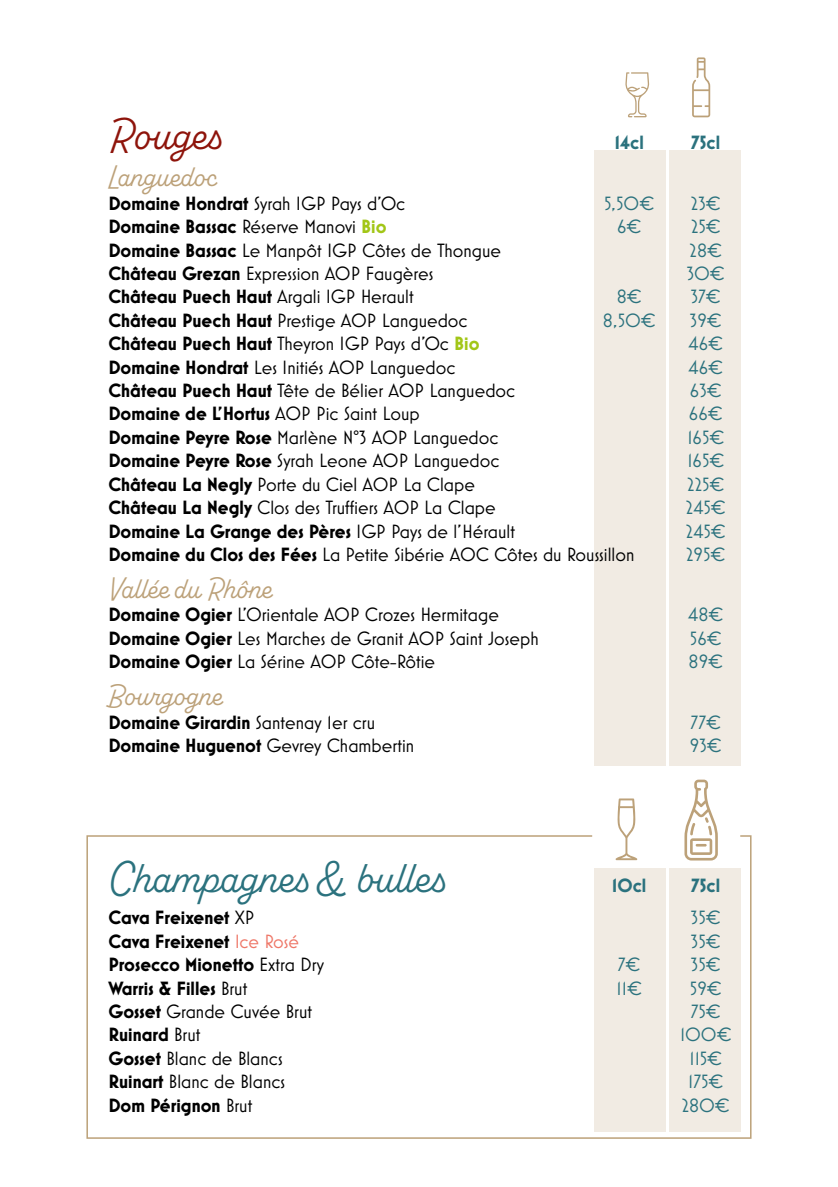
<style>
.page{position:relative;width:838px;height:1187px;background:#fff}
.page>*{position:absolute;margin:0;border:0;box-sizing:border-box;transform-origin:0 0}
.t1{font:45px "Alkaline";color:#2b727e}
.t2{font:45px "Alkaline";color:#8e140b}
.t3{font:30px "Alkaline";color:#bca179}
.t4{font:19.5px "Mostra Nuova";color:#000}
.t5{font:700 19.5px "Mostra Nuova";color:#000}
.t6{font:19.5px "Mostra Nuova";color:#2b727e}
.t7{font:700 19.5px "Mostra Nuova";color:#2b727e}
.s1{font-weight:700}
.s2{font-weight:400}
.s3{color:#a2c617}
.s4{font-weight:700;color:#a2c617}
.s5{font-weight:400;color:#ee7768}
</style>
<div class="page">
<svg style="left:625px;top:72px;width:24px;height:45px"></svg>
<svg style="left:692px;top:57px;width:18px;height:60px"></svg>
<div style="left:593px;top:150px;width:72px;height:615px;background:#f1ebe3"></div>
<div style="left:669px;top:150px;width:72px;height:615px;background:#f1ebe3"></div>
<svg style="left:684px;top:779px;width:34px;height:55px"></svg>
<svg style="left:617px;top:798px;width:19px;height:36px"></svg>
<svg style="left:86px;top:834px;width:666px;height:305px"></svg>
<h1 class="t2" style="left:108px;top:108px;width:114px">Rouges</h1>
<p class="t7" style="left:614px;top:131px;width:31px">14cl</p>
<p class="t7" style="left:691px;top:131px;width:31px">75cl</p>
<h2 class="t3" style="left:108px;top:159px;width:109px">Languedoc</h2>
<p class="t4" style="left:108px;top:192px;width:298px"><span class="s1">Domaine Hondrat</span> Syrah IGP Pays d’Oc</p>
<p class="t6" style="left:604px;top:192px;width:51px">5,50€</p>
<p class="t6" style="left:691px;top:192px;width:31px">23€</p>
<p class="t5" style="left:108px;top:215px;width:280px">Domaine Bassac <span class="s2">Réserve Manovi</span> <span class="s3">Bio</span></p>
<p class="t6" style="left:617px;top:215px;width:26px">6€</p>
<p class="t6" style="left:691px;top:215px;width:31px">25€</p>
<p class="t4" style="left:108px;top:239px;width:394px"><span class="s1">Domaine Bassac</span> Le Manpôt IGP Côtes de Thongue</p>
<p class="t6" style="left:689px;top:239px;width:34px">28€</p>
<p class="t4" style="left:108px;top:262px;width:326px"><span class="s1">Château Grezan</span> Expression AOP Faugères</p>
<p class="t6" style="left:687px;top:262px;width:39px">30€</p>
<p class="t5" style="left:108px;top:285px;width:307px">Château Puech Haut <span class="s2">Argali IGP Herault</span></p>
<p class="t6" style="left:617px;top:285px;width:26px">8€</p>
<p class="t6" style="left:691px;top:285px;width:31px">37€</p>
<p class="t4" style="left:108px;top:309px;width:361px"><span class="s1">Château Puech Haut</span> Prestige AOP Languedoc</p>
<p class="t6" style="left:603px;top:309px;width:54px">8,50€</p>
<p class="t6" style="left:690px;top:309px;width:33px">39€</p>
<p class="t4" style="left:108px;top:332px;width:372px"><span class="s1">Château Puech Haut</span> Theyron IGP Pays d’Oc <span class="s4">Bio</span></p>
<p class="t6" style="left:688px;top:332px;width:36px">46€</p>
<p class="t4" style="left:108px;top:356px;width:348px"><span class="s1">Domaine Hondrat</span> Les Initiés AOP Languedoc</p>
<p class="t6" style="left:688px;top:356px;width:36px">46€</p>
<p class="t4" style="left:108px;top:379px;width:408px"><span class="s1">Château Puech Haut</span> Tête de Bélier AOP Languedoc</p>
<p class="t6" style="left:690px;top:379px;width:33px">63€</p>
<p class="t5" style="left:108px;top:402px;width:313px">Domaine de L’Hortus <span class="s2">AOP Pic Saint Loup</span></p>
<p class="t6" style="left:689px;top:402px;width:35px">66€</p>
<p class="t4" style="left:108px;top:426px;width:392px"><span class="s1">Domaine Peyre Rose</span> Marlène N°3 AOP Languedoc</p>
<p class="t6" style="left:687px;top:426px;width:38px">165€</p>
<p class="t4" style="left:108px;top:449px;width:392px"><span class="s1">Domaine Peyre Rose</span> Syrah Leone AOP Languedoc</p>
<p class="t6" style="left:687px;top:449px;width:38px">165€</p>
<p class="t4" style="left:108px;top:473px;width:368px"><span class="s1">Château La Negly</span> Porte du Ciel AOP La Clape</p>
<p class="t6" style="left:687px;top:473px;width:38px">225€</p>
<p class="t4" style="left:108px;top:496px;width:389px"><span class="s1">Château La Negly</span> Clos des Truffiers AOP La Clape</p>
<p class="t6" style="left:686px;top:496px;width:41px">245€</p>
<p class="t5" style="left:108px;top:519px;width:408px">Domaine La Grange des Pères <span class="s2">IGP Pays de l’Hérault</span></p>
<p class="t6" style="left:686px;top:519px;width:41px">245€</p>
<p class="t4" style="left:108px;top:543px;width:527px"><span class="s1">Domaine du Clos des Fées</span> La Petite Sibérie AOC Côtes du Roussillon</p>
<p class="t6" style="left:686px;top:543px;width:40px">295€</p>
<h2 class="t3" style="left:108px;top:570px;width:165px">Vallée du Rhône</h2>
<p class="t4" style="left:108px;top:603px;width:392px"><span class="s1">Domaine Ogier</span> L’Orientale AOP Crozes Hermitage</p>
<p class="t6" style="left:688px;top:603px;width:36px">48€</p>
<p class="t4" style="left:108px;top:627px;width:432px"><span class="s1">Domaine Ogier</span> Les Marches de Granit AOP Saint Joseph</p>
<p class="t6" style="left:690px;top:627px;width:33px">56€</p>
<p class="t4" style="left:108px;top:650px;width:328px"><span class="s1">Domaine Ogier</span> La Sérine AOP Côte-Rôtie</p>
<p class="t6" style="left:688px;top:650px;width:36px">89€</p>
<h2 class="t3" style="left:108px;top:677px;width:115px">Bourgogne</h2>
<p class="t5" style="left:108px;top:710px;width:268px">Domaine Girardin <span class="s2">Santenay 1er cru</span></p>
<p class="t6" style="left:690px;top:710px;width:32px">77€</p>
<p class="t4" style="left:108px;top:734px;width:307px"><span class="s1">Domaine Huguenot</span> Gevrey Chambertin</p>
<p class="t6" style="left:690px;top:734px;width:33px">93€</p>
<h1 class="t1" style="left:108px;top:851px;width:337px">Champagnes &amp; bulles</h1>
<p class="t7" style="left:612px;top:874px;width:36px">10cl</p>
<p class="t7" style="left:691px;top:874px;width:31px">75cl</p>
<p class="t5" style="left:108px;top:906px;width:147px">Cava Freixenet <span class="s2">XP</span></p>
<p class="t6" style="left:691px;top:906px;width:31px">35€</p>
<p class="t5" style="left:108px;top:929px;width:192px">Cava Freixenet <span class="s5">Ice Rosé</span></p>
<p class="t6" style="left:691px;top:929px;width:31px">35€</p>
<p class="t5" style="left:108px;top:953px;width:217px">Prosecco Mionetto <span class="s2">Extra Dry</span></p>
<p class="t6" style="left:618px;top:953px;width:24px">7€</p>
<p class="t6" style="left:691px;top:953px;width:31px">35€</p>
<p class="t5" style="left:108px;top:976px;width:140px">Warris &amp; Filles <span class="s2">Brut</span></p>
<p class="t6" style="left:616px;top:976px;width:27px">11€</p>
<p class="t6" style="left:690px;top:976px;width:33px">59€</p>
<p class="t4" style="left:108px;top:1000px;width:205px"><span class="s1">Gosset</span> Grande Cuvée Brut</p>
<p class="t6" style="left:691px;top:1000px;width:31px">75€</p>
<p class="t5" style="left:108px;top:1023px;width:93px">Ruinard <span class="s2">Brut</span></p>
<p class="t6" style="left:680px;top:1023px;width:53px">100€</p>
<p class="t4" style="left:108px;top:1046px;width:176px"><span class="s1">Gosset</span> Blanc de Blancs</p>
<p class="t6" style="left:689px;top:1046px;width:34px">115€</p>
<p class="t4" style="left:108px;top:1070px;width:178px"><span class="s1">Ruinart</span> Blanc de Blancs</p>
<p class="t6" style="left:688px;top:1070px;width:37px">175€</p>
<p class="t5" style="left:108px;top:1093px;width:145px">Dom Pérignon <span class="s2">Brut</span></p>
<p class="t6" style="left:681px;top:1093px;width:49px">280€</p>
</div>
